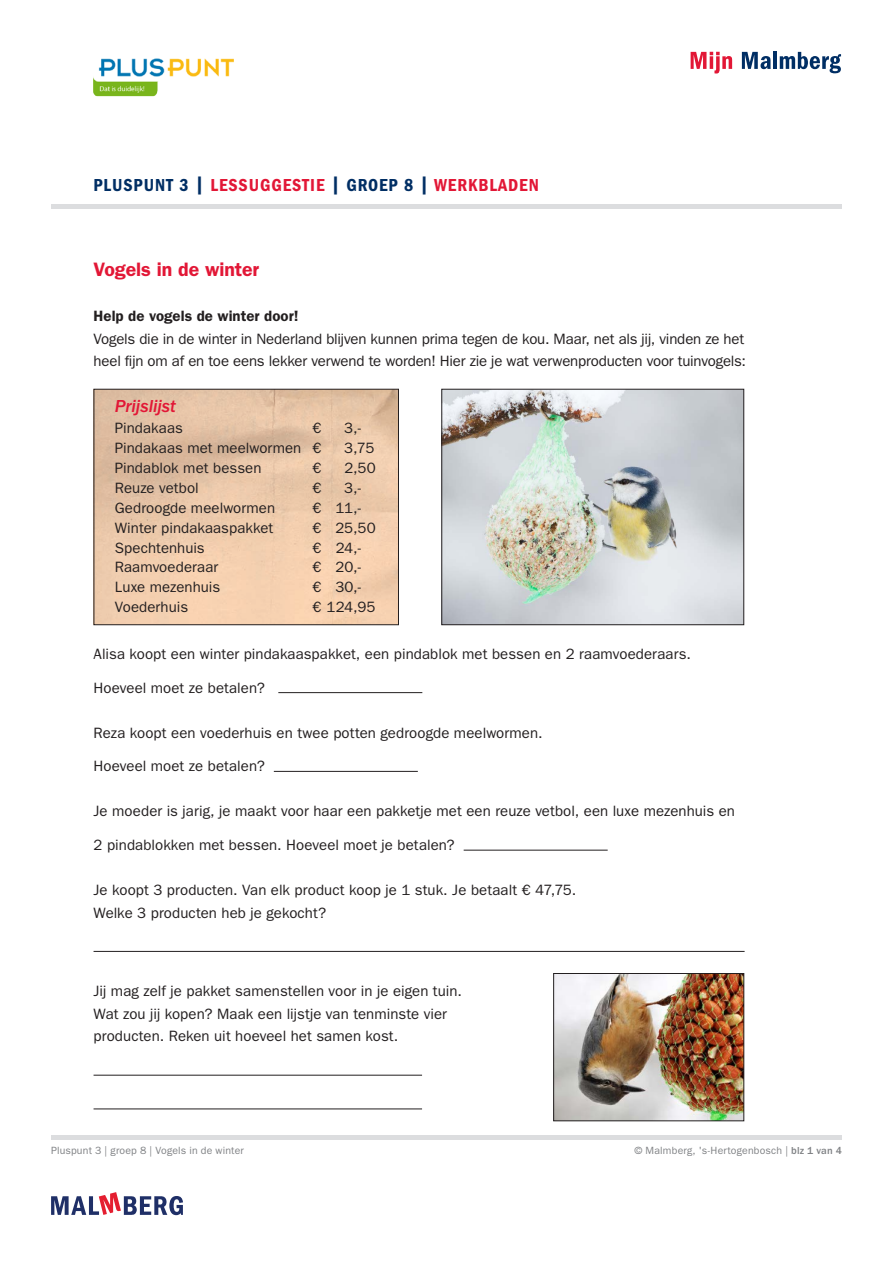
<style>
.page{position:relative;width:893px;height:1263px;background:#fff}
.page>*{position:absolute;margin:0;border:0;box-sizing:border-box;transform-origin:0 0}
.plat{font:600 19.5px "ITC Franklin Gothic Std";letter-spacing:-.005em;color:#e21736}
.IB_KOP{font:18px "ITC Franklin Gothic Std Dm Cd";letter-spacing:.05em;color:#e21736}
.plat-2{font:18px "ITC Franklin Gothic Std Med It";letter-spacing:-.005em;color:#e21736}
.plat-3{font:15px/22.5px "ITC Franklin Gothic Std";color:#231f20}
.plat-4{font:600 15px "ITC Franklin Gothic Std";letter-spacing:.005em;color:#231f20}
.plat-5{font:10.5px "ITC Franklin Gothic Std";letter-spacing:.015em;color:#808285}
.s1{color:#002e64}
.s2{font-weight:500}
</style>
<div class="page">
<svg style="left:691px;top:52px;width:41px;height:22px"></svg>
<svg style="left:742px;top:52px;width:29px;height:17px"></svg>
<hr style="left:773px;top:52px;width:4px;height:17px;background:#002e64">
<svg style="left:780px;top:52px;width:61px;height:21px"></svg>
<div style="left:94px;top:389px;width:305px;height:236px;border:1px solid #231f20"></div>
<svg style="left:51px;top:1192px;width:132px;height:23px"></svg>
<hr style="left:278px;top:692px;width:144px;height:1px;background:#231f20">
<hr style="left:274px;top:771px;width:144px;height:1px;background:#231f20">
<hr style="left:464px;top:850px;width:144px;height:1px;background:#231f20">
<hr style="left:94px;top:951px;width:651px;height:1px;background:#231f20">
<hr style="left:94px;top:1075px;width:328px;height:1px;background:#231f20">
<hr style="left:94px;top:1109px;width:328px;height:1px;background:#231f20">
<div style="left:51px;top:1135px;width:791px;height:5px;background:#dcdddf"></div>
<hr style="left:51px;top:205px;width:791px;height:4px;background:#dcdddf">
<img style="left:94px;top:58px;width:140px;height:39px">
<img style="left:443px;top:391px;width:299px;height:232px">
<div style="left:441px;top:389px;width:303px;height:236px;border:1px solid #231f20"></div>
<img style="left:555px;top:975px;width:187px;height:144px">
<div style="left:553px;top:973px;width:191px;height:148px;border:1px solid #231f20"></div>
<p class="IB_KOP" style="left:94px;top:175px;width:447px"><span class="s1">PLUSPUNT 3 |</span> LESSUGGESTIE <span class="s1">| GROEP 8 |</span> WERKBLADEN</p>
<p class="plat" style="left:94px;top:258px;width:167px">Vogels in de winter</p>
<p class="plat-4" style="left:94px;top:307px;width:207px">Help de vogels de winter door!</p>
<p class="plat-3" style="left:94px;top:328px;width:654px">Vogels die in de winter in Nederland blijven kunnen prima tegen de kou. Maar, net als jij, vinden ze het heel fijn om af en toe eens lekker verwend te worden! Hier zie je wat verwenproducten voor tuinvogels:</p>
<p class="plat-2" style="left:115px;top:396px;width:63px">Prijslijst</p>
<p class="plat-3" style="left:115px;top:417px;width:70px">Pindakaas</p>
<p class="plat-3" style="left:313px;top:417px;width:10px">€</p>
<p class="plat-3" style="left:344px;top:417px;width:18px">3,-</p>
<p class="plat-3" style="left:115px;top:437px;width:208px">Pindakaas met meelwormen €</p>
<p class="plat-3" style="left:344px;top:437px;width:32px">3,75</p>
<p class="plat-3" style="left:115px;top:457px;width:148px">Pindablok met bessen</p>
<p class="plat-3" style="left:313px;top:457px;width:10px">€</p>
<p class="plat-3" style="left:344px;top:457px;width:33px">2,50</p>
<p class="plat-3" style="left:115px;top:477px;width:86px">Reuze vetbol</p>
<p class="plat-3" style="left:313px;top:477px;width:10px">€</p>
<p class="plat-3" style="left:344px;top:477px;width:18px">3,-</p>
<p class="plat-3" style="left:115px;top:497px;width:162px">Gedroogde meelwormen</p>
<p class="plat-3" style="left:313px;top:497px;width:50px">€ 11,-</p>
<p class="plat-3" style="left:115px;top:516px;width:160px">Winter pindakaaspakket</p>
<p class="plat-3" style="left:313px;top:516px;width:65px">€ 25,50</p>
<p class="plat-3" style="left:115px;top:536px;width:91px">Spechtenhuis</p>
<p class="plat-3" style="left:313px;top:536px;width:50px">€ 24,-</p>
<p class="plat-3" style="left:115px;top:556px;width:105px">Raamvoederaar</p>
<p class="plat-3" style="left:313px;top:556px;width:50px">€ 20,-</p>
<p class="plat-3" style="left:115px;top:576px;width:107px">Luxe mezenhuis</p>
<p class="plat-3" style="left:313px;top:576px;width:50px">€ 30,-</p>
<p class="plat-3" style="left:115px;top:596px;width:75px">Voederhuis</p>
<p class="plat-3" style="left:313px;top:596px;width:64px">€ 124,95</p>
<p class="plat-3" style="left:94px;top:643px;width:599px">Alisa koopt een winter pindakaaspakket, een pindablok met bessen en 2 raamvoederaars.</p>
<p class="plat-3" style="left:94px;top:676px;width:173px">Hoeveel moet ze betalen?</p>
<p class="plat-3" style="left:94px;top:721px;width:450px">Reza koopt een voederhuis en twee potten gedroogde meelwormen.</p>
<p class="plat-3" style="left:94px;top:755px;width:173px">Hoeveel moet ze betalen?</p>
<p class="plat-3" style="left:94px;top:800px;width:643px">Je moeder is jarig, je maakt voor haar een pakketje met een reuze vetbol, een luxe mezenhuis en</p>
<p class="plat-3" style="left:94px;top:834px;width:363px">2 pindablokken met bessen. Hoeveel moet je betalen?</p>
<p class="plat-3" style="left:94px;top:879px;width:484px">Je koopt 3 producten. Van elk product koop je 1 stuk. Je betaalt € 47,75.</p>
<p class="plat-3" style="left:94px;top:901px;width:234px">Welke 3 producten heb je gekocht?</p>
<p class="plat-3" style="left:94px;top:980px;width:370px">Jij mag zelf je pakket samenstellen voor in je eigen tuin.</p>
<p class="plat-3" style="left:94px;top:1003px;width:355px">Wat zou jij kopen? Maak een lijstje van tenminste vier producten. Reken uit hoeveel het samen kost.</p>
<p class="plat-5" style="left:51px;top:1144px;width:194px">Pluspunt 3 | groep 8 | Vogels in de winter</p>
<p class="plat-5" style="left:634px;top:1144px;width:209px">© Malmberg, 's-Hertogenbosch | <span class="s2">blz 1 van 4</span></p>
</div>
